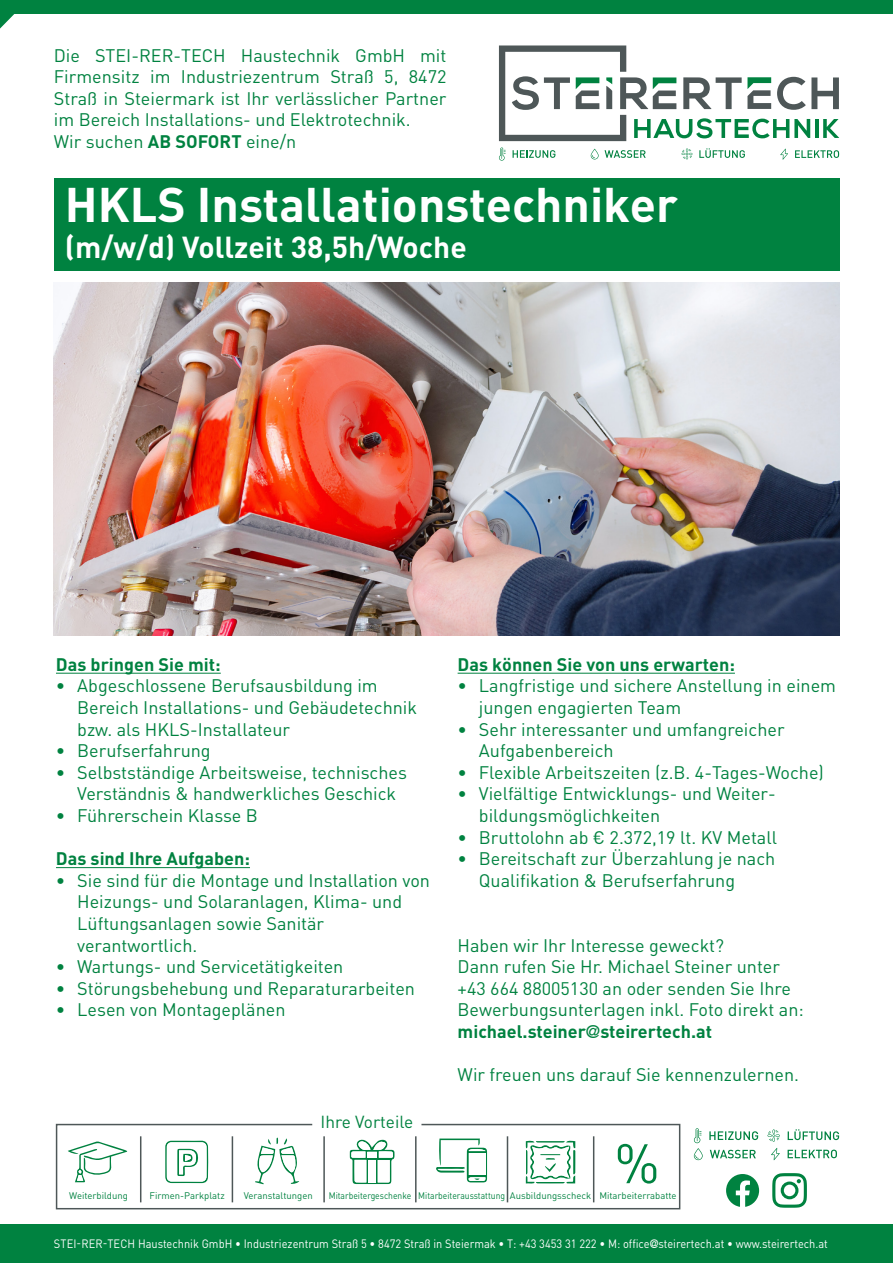
<style>
.page{position:relative;width:893px;height:1263px;background:#fff}
.page>*{position:absolute;margin:0;border:0;box-sizing:border-box;transform-origin:0 0}
.t1{font:54.75px "DIN Pro";color:#008240}
.t2{font:700 48px "DIN Pro";color:#fff}
.t3{font:700 30px "DIN Pro";color:#fff}
.t4{font:18px/21.6px "DIN Pro";color:#008240}
.t5{font:700 18px "DIN Pro";color:#008240}
.t6{font:17.25px "DIN Pro";color:#008240}
.t7{font:12px "DIN Pro";color:#fff;scale:.92 1}
.t8{font:9.45px "DIN Pro";color:#008240}
.t9{font:9.45px "DIN Pro";color:#008240;scale:.9 1}
.s1{font-weight:700}
.s2{font-family:"DIN Alternate"}
.s3{font-family:"DIN Alternate";font-weight:700}
</style>
<div class="page">
<div style="left:54px;top:178px;width:785px;height:92px;background:#008240"></div>
<svg style="left:0;top:0;width:893px;height:29px"></svg>
<svg style="left:499px;top:45px;width:340px;height:96px"></svg>
<svg style="left:780px;top:149px;width:8px;height:11px"></svg>
<svg style="left:795px;top:150px;width:44px;height:8px"></svg>
<svg style="left:605px;top:150px;width:41px;height:8px"></svg>
<svg style="left:591px;top:149px;width:8px;height:10px"></svg>
<svg style="left:699px;top:148px;width:46px;height:10px"></svg>
<svg style="left:681px;top:148px;width:11px;height:11px"></svg>
<svg style="left:513px;top:150px;width:42px;height:8px"></svg>
<svg style="left:499px;top:148px;width:7px;height:13px"></svg>
<div style="left:0;top:1225px;width:893px;height:38px;background:#008240"></div>
<img style="left:54px;top:283px;width:785px;height:353px">
<hr style="left:56px;top:673px;width:165px;height:1px;background:#008240">
<hr style="left:56px;top:867px;width:194px;height:1px;background:#008240">
<hr style="left:458px;top:673px;width:277px;height:1px;background:#008240">
<svg style="left:55px;top:1123px;width:626px;height:87px"></svg>
<hr style="left:140px;top:1136px;width:1px;height:66px;background:#4e5758">
<hr style="left:232px;top:1136px;width:1px;height:66px;background:#4e5758">
<hr style="left:323px;top:1136px;width:2px;height:66px;background:#4e5758">
<hr style="left:415px;top:1136px;width:2px;height:66px;background:#4e5758">
<hr style="left:507px;top:1136px;width:1px;height:66px;background:#4e5758">
<hr style="left:593px;top:1136px;width:1px;height:66px;background:#4e5758">
<svg style="left:726px;top:1174px;width:33px;height:33px"></svg>
<svg style="left:772px;top:1173px;width:35px;height:35px"></svg>
<svg style="left:709px;top:1131px;width:49px;height:9px"></svg>
<svg style="left:710px;top:1150px;width:46px;height:8px"></svg>
<svg style="left:694px;top:1128px;width:9px;height:32px"></svg>
<svg style="left:788px;top:1129px;width:51px;height:11px"></svg>
<svg style="left:767px;top:1129px;width:13px;height:13px"></svg>
<svg style="left:771px;top:1148px;width:9px;height:12px"></svg>
<svg style="left:788px;top:1149px;width:49px;height:9px"></svg>
<svg style="left:68px;top:1141px;width:59px;height:41px"></svg>
<svg style="left:165px;top:1140px;width:43px;height:43px"></svg>
<svg style="left:255px;top:1137px;width:44px;height:47px"></svg>
<svg style="left:349px;top:1139px;width:46px;height:45px"></svg>
<div style="left:367px;top:1152px;width:10px;height:5px;background:#fff"></div>
<svg style="left:436px;top:1138px;width:51px;height:44px"></svg>
<svg style="left:526px;top:1140px;width:49px;height:44px"></svg>
<p class="t4" style="left:54px;top:44px;width:394px;text-align:justify">Die STEI-RER-TECH Haustechnik GmbH mit Firmensitz im Industriezentrum Straß 5, 8472<br>Straß in Steiermark ist Ihr verlässlicher Partner im Bereich Installations- und Elektrotechnik.</p>
<p class="t4" style="left:54px;top:130px;width:244px">Wir suchen <span class="s1">AB SOFORT</span> eine/n</p>
<p class="t2" style="left:65px;top:172px;width:614px">HKLS Installationstechniker</p>
<p class="t3" style="left:65px;top:227px;width:403px">(m/w/d) Vollzeit 38,5h/Woche</p>
<p class="t5" style="left:56px;top:652px;width:166px">Das bringen Sie mit:</p>
<p class="t4" style="left:56px;top:674px;width:323px">• Abgeschlossene Berufsausbildung im</p>
<p class="t4" style="left:77px;top:696px;width:341px">Bereich Installations- und Gebäudetechnik</p>
<p class="t4" style="left:77px;top:717px;width:214px">bzw. als HKLS-Installateur</p>
<p class="t4" style="left:56px;top:739px;width:156px">• Berufserfahrung</p>
<p class="t4" style="left:56px;top:761px;width:353px">• Selbstständige Arbeitsweise, technisches</p>
<p class="t4" style="left:77px;top:782px;width:321px">Verständnis &amp; handwerkliches Geschick</p>
<p class="t4" style="left:56px;top:804px;width:203px">• Führerschein Klasse B</p>
<p class="t5" style="left:56px;top:846px;width:196px">Das sind Ihre Aufgaben:</p>
<p class="t4" style="left:77px;top:869px;width:354px;text-indent:-21px">• Sie sind für die Montage und Installation von Heizungs- und Solaranlagen, Klima- und Lüftungsanlagen sowie Sanitär verantwortlich.</p>
<p class="t4" style="left:56px;top:955px;width:289px">• Wartungs- und Servicetätigkeiten</p>
<p class="t4" style="left:56px;top:977px;width:360px">• Störungsbehebung und Reparaturarbeiten</p>
<p class="t4" style="left:56px;top:998px;width:231px">• Lesen von Montageplänen</p>
<p class="t6" style="left:320px;top:1110px;width:94px">Ihre Vorteile</p>
<p class="t5" style="left:458px;top:652px;width:279px">Das können Sie von uns erwarten:</p>
<p class="t4" style="left:479px;top:674px;width:359px;text-indent:-21px">• Langfristige und sichere Anstellung in einem jungen engagierten Team</p>
<p class="t4" style="left:479px;top:717px;width:307px;text-indent:-21px">• Sehr interessanter und umfangreicher<br>Aufgabenbereich</p>
<p class="t4" style="left:458px;top:761px;width:368px">• Flexible Arbeitszeiten (z.B. 4-Tages-Woche)</p>
<p class="t4" style="left:479px;top:782px;width:298px;text-indent:-21px">• Vielfältige Entwicklungs- und Weiter&shy;bildungsmöglichkeiten</p>
<p class="t4" style="left:458px;top:825px;width:321px">• Bruttolohn ab € 2.372,19 lt. KV Metall</p>
<p class="t4" style="left:479px;top:847px;width:298px;text-indent:-21px">• Bereitschaft zur Überzahlung je nach<br>Qualifikation &amp; Berufserfahrung</p>
<p class="t4" style="left:458px;top:933px;width:268px">Haben wir Ihr Interesse geweckt?</p>
<p class="t4" style="left:458px;top:955px;width:324px">Dann rufen Sie Hr. Michael Steiner unter</p>
<p class="t4" style="left:458px;top:977px;width:335px">+43 664 88005130 an oder senden Sie Ihre</p>
<p class="t4" style="left:458px;top:998px;width:348px">Bewerbungsunterlagen inkl. Foto direkt an:</p>
<p class="t5" style="left:458px;top:1019px;width:256px">michael.steiner<span class="s2">@</span>steirertech.at</p>
<p class="t4" style="left:458px;top:1063px;width:343px">Wir freuen uns darauf Sie kennenzulernen.</p>
<p class="t1" style="left:614px;top:1126px;width:47px">%</p>
<p class="t8" style="left:69px;top:1189px;width:60px">Weiterbildung</p>
<p class="t8" style="left:150px;top:1189px;width:77px">Firmen-Parkplatz</p>
<p class="t8" style="left:244px;top:1189px;width:70px">Veranstaltungen</p>
<p class="t9" style="left:329px;top:1189px;width:93px">Mitarbeitergeschenke</p>
<p class="t9" style="left:418px;top:1189px;width:98px">Mitarbeiterausstattung</p>
<p class="t8" style="left:510px;top:1189px;width:83px">Ausbildungsscheck</p>
<p class="t8" style="left:599px;top:1189px;width:79px">Mitarbeiterrabatte</p>
<p class="t7" style="left:54px;top:1236px;width:843px">STEI-RER-TECH Haustechnik GmbH • Industriezentrum Straß 5 • 8472 Straß in Steiermak • T: +43 3453 31 222 • M: office<span class="s3">@</span>steirertech.at • www.steirertech.at</p>
</div>
